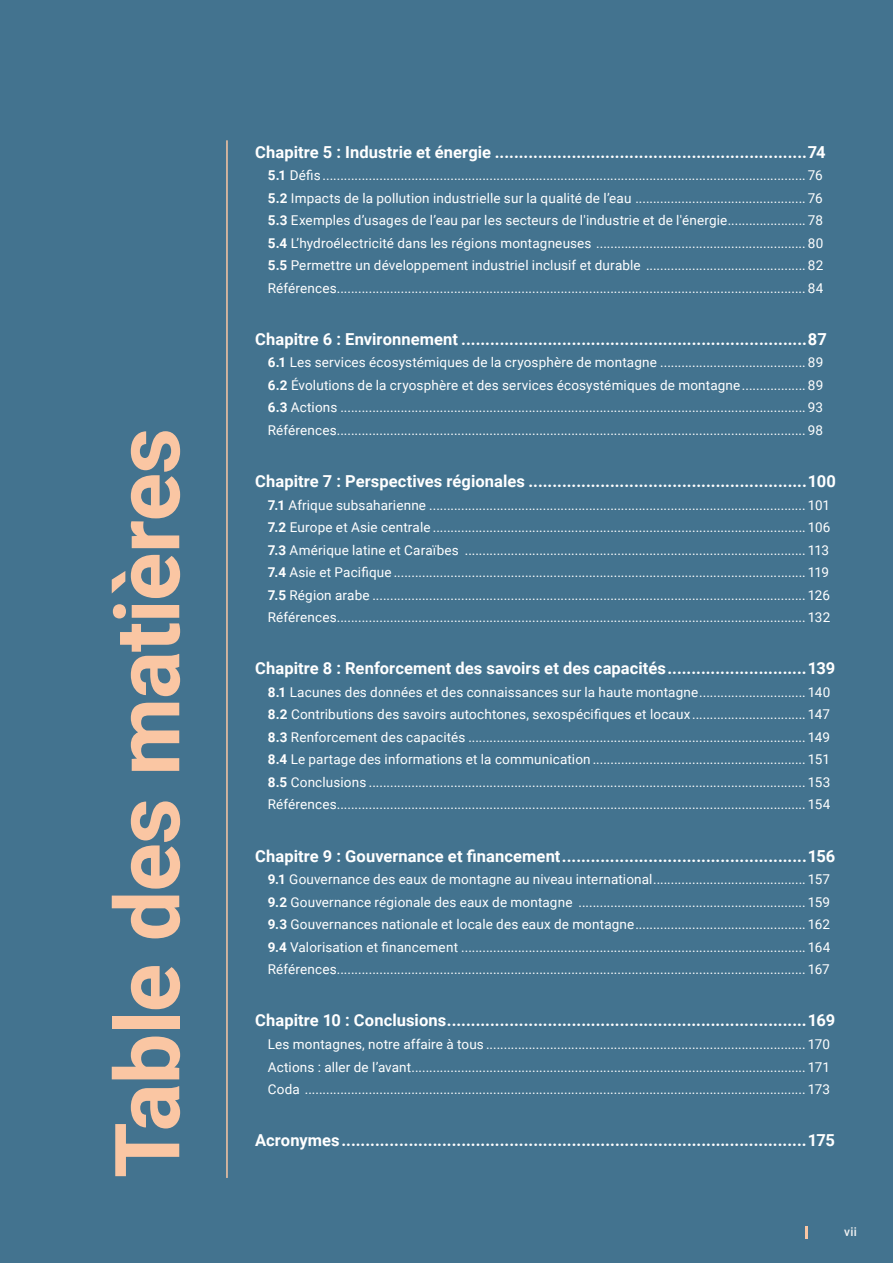
<style>
.page{position:relative;width:893px;height:1263px;background:#43738f}
.page>*{position:absolute;margin:0;border:0;box-sizing:border-box;transform-origin:0 0}
.t1{font:700 90px "Roboto";letter-spacing:-.015em;color:#fac6a3}
.t2{font:700 16.5px "Roboto";letter-spacing:.005em;color:#fff}
.t3{font:13.5px/22.5px "Roboto";letter-spacing:.01em;color:#fff;text-align:justify}
.t4{font:500 12px "Roboto";color:#f3f3f3}
.s1{font-weight:700}
</style>
<div class="page">
<svg style="left:806px;top:1226px;width:2px;height:12px"></svg>
<hr style="left:226px;top:140px;width:2px;height:1038px;background:#fac6a3">
<h1 class="t1" style="left:84px;top:1178px;width:751px;rotate:-90deg">Table des matières</h1>
<p class="t2" style="left:255px;top:140px;width:572px">Chapitre 5 : Industrie et énergie .................................................................74</p>
<p class="t3" style="left:268px;top:163px;width:557px"><span class="s1">5.1</span> Défis ........................................................................................................................................ 76<br><span class="s1">5.2</span> Impacts de la pollution industrielle sur la qualité de l’eau ................................................ 76<br><span class="s1">5.3</span> Exemples d’usages de l’eau par les secteurs de l'industrie et de l'énergie...................... 78<br><span class="s1">5.4</span> L’hydroélectricité dans les régions montagneuses ........................................................... 80<br><span class="s1">5.5</span> Permettre un développement industriel inclusif et durable ............................................. 82<br>Références.................................................................................................................................... 84</p>
<p class="t2" style="left:255px;top:327px;width:573px">Chapitre 6 : Environnement ........................................................................87</p>
<p class="t3" style="left:268px;top:351px;width:557px"><span class="s1">6.1</span> Les services écosystémiques de la cryosphère de montagne ......................................... 89<br><span class="s1">6.2</span> Évolutions de la cryosphère et des services écosystémiques de montagne.................. 89<br><span class="s1">6.3</span> Actions ................................................................................................................................... 93<br>Références.................................................................................................................................... 98</p>
<p class="t2" style="left:255px;top:470px;width:582px">Chapitre 7 : Perspectives régionales ..........................................................100</p>
<p class="t3" style="left:268px;top:493px;width:564px"><span class="s1">7.1</span> Afrique subsaharienne .......................................................................................................... 101<br><span class="s1">7.2</span> Europe et Asie centrale ......................................................................................................... 106<br><span class="s1">7.3</span> Amérique latine et Caraïbes ................................................................................................ 113<br><span class="s1">7.4</span> Asie et Pacifique .................................................................................................................... 119<br><span class="s1">7.5</span> Région arabe .......................................................................................................................... 126<br>Références.................................................................................................................................... 132</p>
<p class="t2" style="left:255px;top:657px;width:582px">Chapitre 8 : Renforcement des savoirs et des capacités.............................139</p>
<p class="t3" style="left:268px;top:680px;width:564px"><span class="s1">8.1</span> Lacunes des données et des connaissances sur la haute montagne.............................. 140<br><span class="s1">8.2</span> Contributions des savoirs autochtones, sexospécifiques et locaux ................................ 147<br><span class="s1">8.3</span> Renforcement des capacités ............................................................................................... 149<br><span class="s1">8.4</span> Le partage des informations et la communication ............................................................ 151<br><span class="s1">8.5</span> Conclusions ........................................................................................................................... 153<br>Références.................................................................................................................................... 154</p>
<p class="t2" style="left:255px;top:844px;width:582px">Chapitre 9 : Gouvernance et financement...................................................156</p>
<p class="t3" style="left:268px;top:868px;width:564px"><span class="s1">9.1</span> Gouvernance des eaux de montagne au niveau international........................................... 157<br><span class="s1">9.2</span> Gouvernance régionale des eaux de montagne ................................................................ 159<br><span class="s1">9.3</span> Gouvernances nationale et locale des eaux de montagne................................................ 162<br><span class="s1">9.4</span> Valorisation et financement ................................................................................................. 164<br>Références.................................................................................................................................... 167</p>
<p class="t2" style="left:255px;top:1009px;width:582px">Chapitre 10 : Conclusions...........................................................................169</p>
<p class="t3" style="left:268px;top:1032px;width:564px">Les montagnes, notre affaire à tous .......................................................................................... 170<br>Actions : aller de l’avant............................................................................................................... 171<br>Coda ............................................................................................................................................. 173</p>
<p class="t2" style="left:255px;top:1129px;width:581px">Acronymes.................................................................................................175</p>
<p class="t4" style="left:844px;top:1224px;width:14px">vii</p>
</div>
